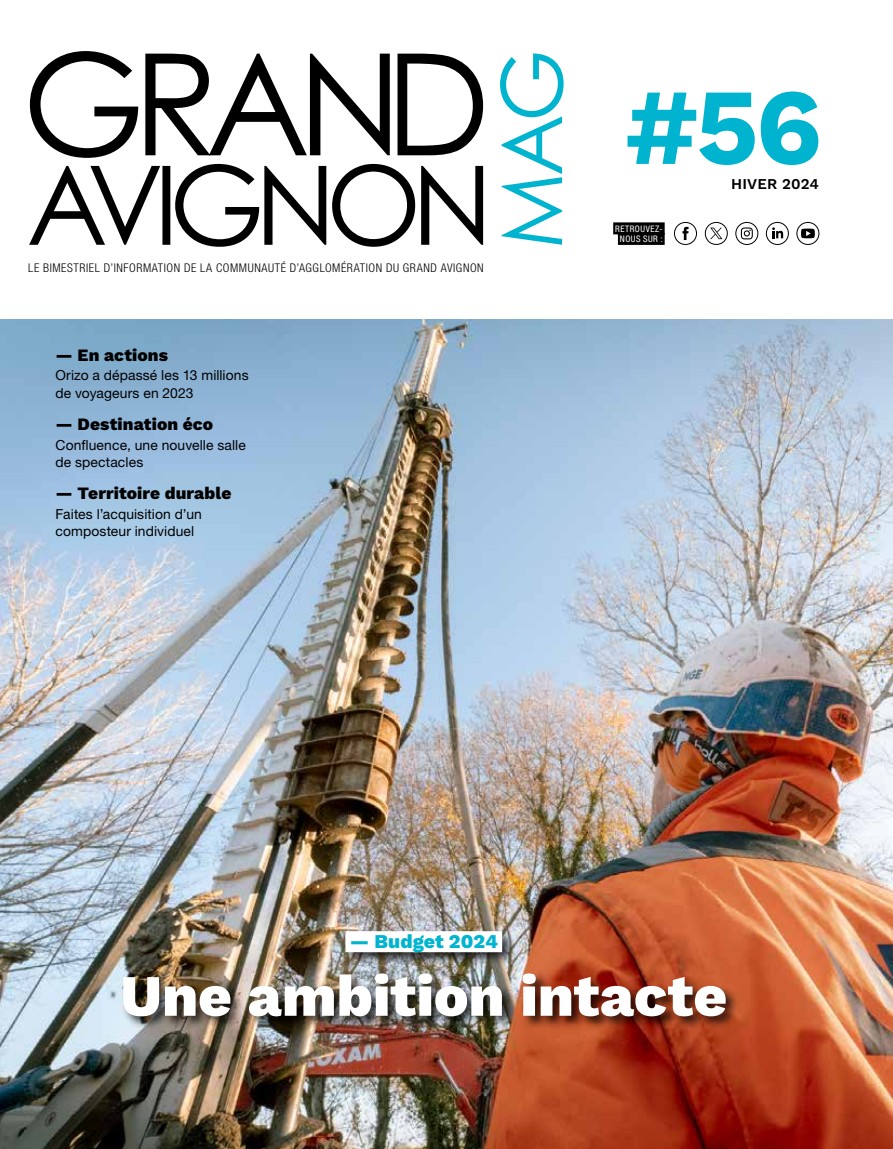
<style>
.page{position:relative;width:893px;height:1149px;background:#fff}
.page>*{position:absolute;margin:0;border:0;box-sizing:border-box;transform-origin:0 0}
.t1{font:108px "Work Sans";color:#00b4d0}
.t2{font:58.5px "Work Sans";letter-spacing:-.005em;color:#fff}
.t3{font:19.5px "Work Sans";letter-spacing:.005em;color:#00b4d0}
.t4{font:17.4px "Work Sans";letter-spacing:.005em;color:#000}
.t5{font:600 15px "Work Sans";letter-spacing:.01em;color:#000}
.t6{font:13.8px/17.2px "Helvetica Neue LT Pro";letter-spacing:.01em;color:#000}
.t7{font:300 condensed 12px "Helvetica Neue LT Pro";letter-spacing:.05em;color:#000}
.t8{font:condensed 9px/10.5px "Helvetica Neue LT Pro";letter-spacing:.06em;color:#fff;text-align:center}
</style>
<div class="page">
<svg style="left:30px;top:51px;width:453px;height:107px"></svg>
<svg style="left:29px;top:164px;width:454px;height:83px"></svg>
<svg style="left:500px;top:53px;width:64px;height:192px"></svg>
<svg style="left:682px;top:227px;width:6px;height:13px"></svg>
<svg style="left:741px;top:227px;width:12px;height:12px"></svg>
<svg style="left:772px;top:227px;width:11px;height:11px"></svg>
<svg style="left:801px;top:228px;width:14px;height:10px"></svg>
<div style="left:674px;top:222px;width:23px;height:23px;border:1px solid #000;border-radius:50%"></div>
<div style="left:735px;top:222px;width:23px;height:23px;border:1px solid #000;border-radius:50%"></div>
<div style="left:766px;top:222px;width:23px;height:23px;border:1px solid #000;border-radius:50%"></div>
<div style="left:797px;top:222px;width:22px;height:23px;border:1px solid #000;border-radius:50%"></div>
<div style="left:613px;top:222px;width:52px;height:12px;background:#000"></div>
<div style="left:618px;top:233px;width:47px;height:12px;background:#000"></div>
<img style="left:0;top:319px;width:893px;height:829px">
<div style="left:121px;top:928px;width:619px;height:102px;background:#000;opacity:.75"></div>
<div style="left:345px;top:930px;width:157px;height:21px;background:#fff"></div>
<svg style="left:704px;top:222px;width:24px;height:23px"></svg>
<h1 class="t1" style="left:625px;top:45px;width:199px">#56</h1>
<p class="t7" style="left:28px;top:261px;width:457px">LE BIMESTRIEL D’INFORMATION DE LA COMMUNAUTÉ D’AGGLOMÉRATION DU GRAND AVIGNON</p>
<p class="t4" style="left:56px;top:341px;width:114px">— En actions</p>
<p class="t6" style="left:56px;top:366px;width:195px">Orizo a dépassé les 13 millions de voyageurs en 2023</p>
<p class="t4" style="left:56px;top:410px;width:159px">— Destination éco</p>
<p class="t6" style="left:56px;top:436px;width:192px">Confluence, une nouvelle salle de spectacles</p>
<p class="t4" style="left:56px;top:480px;width:177px">— Territoire durable</p>
<p class="t6" style="left:56px;top:505px;width:148px">Faites l’acquisition d’un composteur individuel</p>
<p class="t8" style="left:615px;top:223px;width:49px">RETROUVEZ-<br>NOUS SUR :</p>
<p class="t5" style="left:731px;top:172px;width:89px">HIVER 2024</p>
<h3 class="t3" style="left:350px;top:926px;width:150px">— Budget 2024</h3>
<h2 class="t2" style="left:120px;top:951px;width:608px">Une ambition intacte</h2>
</div>
